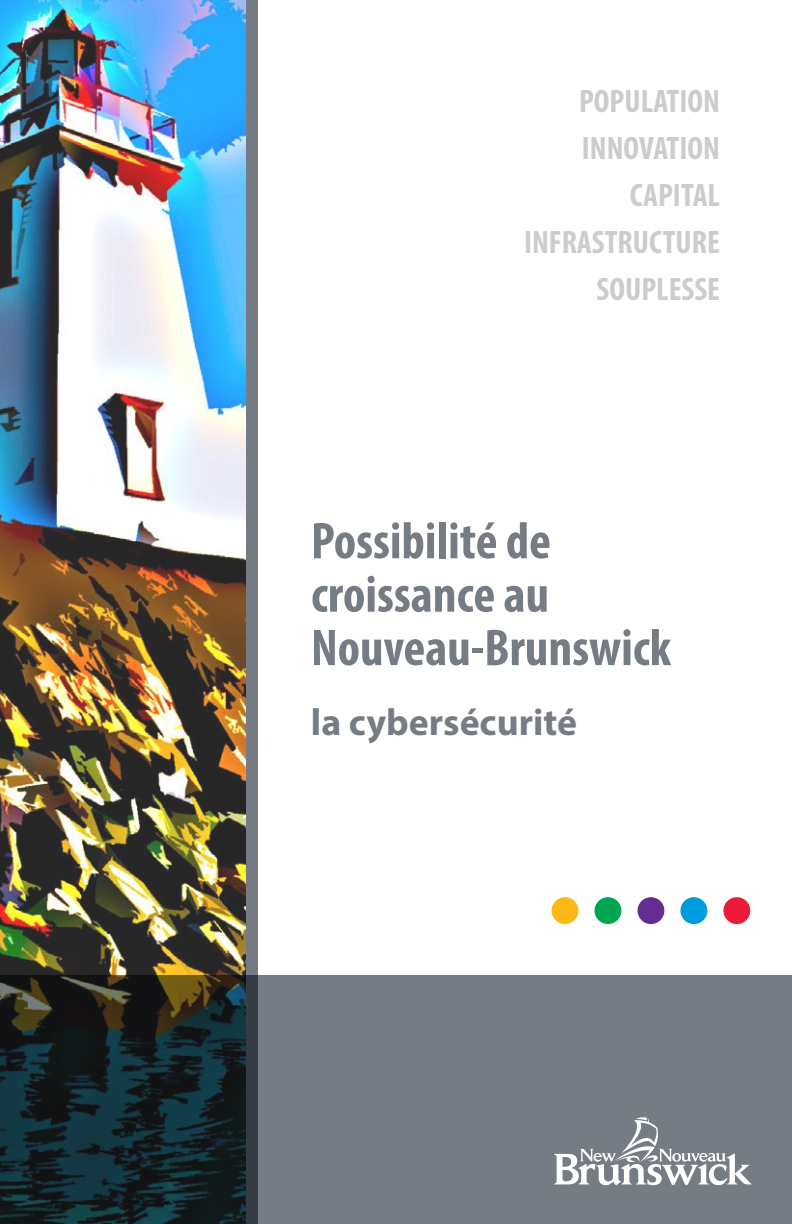
<style>
.page{position:relative;width:792px;height:1224px;background:#fff}
.page>*{position:absolute;margin:0;border:0;box-sizing:border-box;transform-origin:0 0}
.t1{font:700 condensed 52.2px/53.4px "Myriad Pro";color:#767c83}
.t2{font:700 37.8px "Myriad Pro";color:#767c83}
.t3{font:700 condensed 32.6px/46.8px "Myriad Pro";color:#ccccce;text-align:right}
</style>
<div class="page">
<img style="left:0;top:0;width:246px;height:975px">
<div style="left:246px;top:0;width:11px;height:1224px;background:#767c83"></div>
<svg style="left:0;top:975px;width:792px;height:249px;background:#555e63"></svg>
<div style="left:595px;top:897px;width:26px;height:27px;background:#00a54f;border-radius:50%"></div>
<div style="left:680px;top:897px;width:27px;height:27px;background:#009bde;border-radius:50%"></div>
<div style="left:723px;top:897px;width:27px;height:27px;background:#ed1a3a;border-radius:50%"></div>
<div style="left:552px;top:897px;width:26px;height:27px;background:#fcb814;border-radius:50%"></div>
<div style="left:637px;top:897px;width:27px;height:27px;background:#652d91;border-radius:50%"></div>
<svg style="left:554px;top:1117px;width:197px;height:68px"></svg>
<p class="t3" style="left:524px;top:77px;width:197px">POPULATION<br>INNOVATION<br>CAPITAL<br>INFRASTRUCTURE<br>SOUPLESSE</p>
<p class="t1" style="left:311px;top:513px;width:362px">Possibilité de croissance au<br>Nouveau-Brunswick</p>
<p class="t2" style="left:311px;top:698px;width:268px">la cybersécurité</p>
</div>
